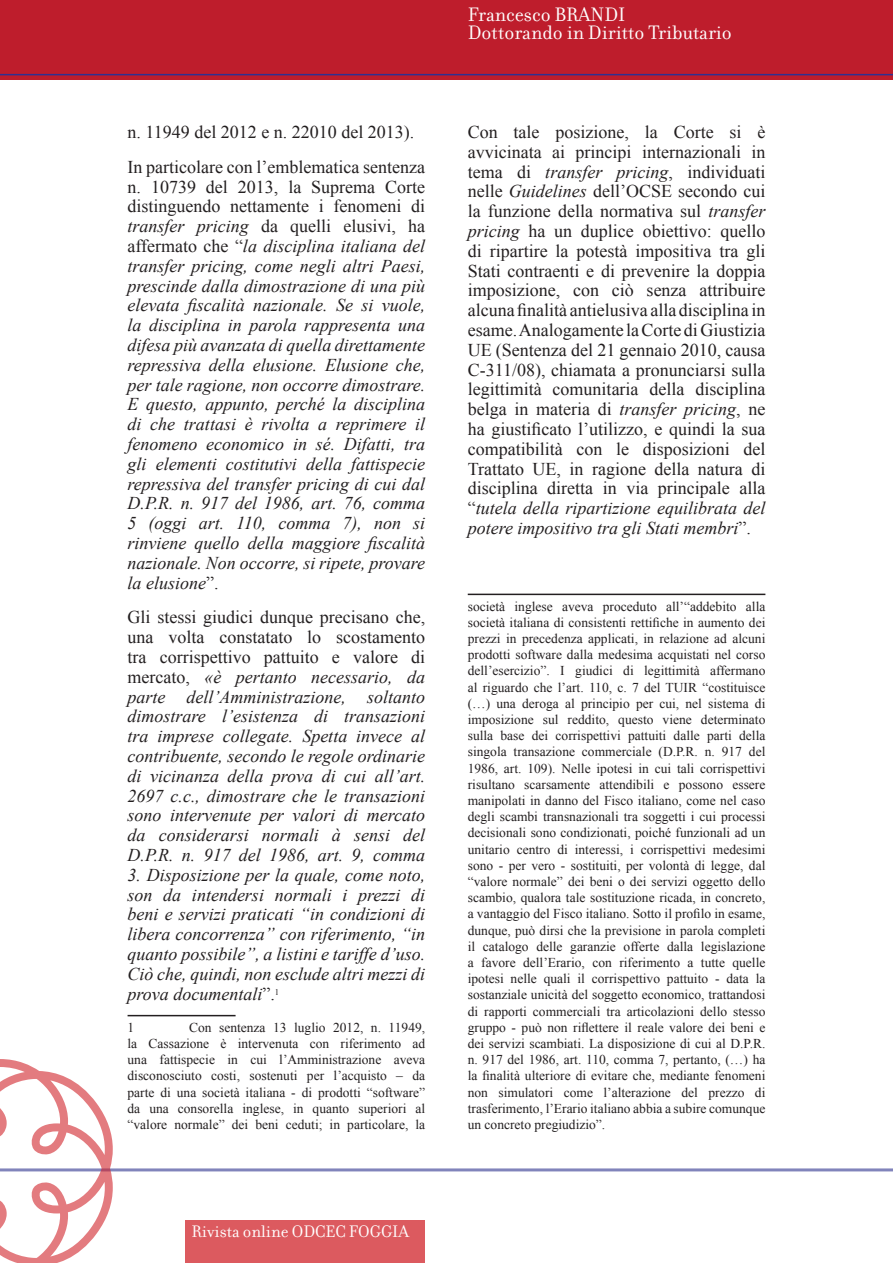
<style>
.page{position:relative;width:893px;height:1263px;background:#fff}
.page>*{position:absolute;margin:0;border:0;box-sizing:border-box;transform-origin:0 0}
.Default{font:21px "Filosofia";color:#fff}
.Normale{font:italic 18px/19.8px "Times New Roman";color:#231f20;text-align:justify}
.Normale-2{font:18px/19.8px "Times New Roman";color:#231f20;text-align:justify}
.t1{font:18px "Filosofia";color:#fff}
.t2{font:13.5px/16.2px "Times New Roman";color:#231f20;text-align:justify}
.s1{font-style:normal}
.s2{font-style:italic}
</style>
<div class="page">
<div style="left:0;top:0;width:893px;height:79px;background:#be1d2c"></div>
<hr style="left:0;top:74px;width:893px;height:1px;background:#2e3092">
<hr style="left:128px;top:1015px;width:108px;height:1px;background:#231f20">
<hr style="left:468px;top:594px;width:297px;height:1px;background:#231f20">
<hr style="left:0;top:1168px;width:893px;height:3px;background:#2e328e">
<svg style="left:0;top:1059px;width:113px;height:204px"></svg>
<div style="left:185px;top:1220px;width:240px;height:43px;background:#dc5a5f"></div>
<p class="Normale-2" style="left:128px;top:122px;width:288px">n. 11949 del 2012 e n. 22010 del 2013).</p>
<p class="Normale" style="left:128px;top:156px;width:299px"><span class="s1">In particolare con l’emblematica sentenza n. 10739 del 2013, la Suprema Corte distinguendo nettamente i fenomeni di </span>transfer pricing <span class="s1">da quelli elusivi, ha affermato che “</span>la disciplina italiana del transfer pricing, come negli altri Paesi, prescinde dalla dimostrazione di una più elevata fiscalità nazionale. Se si vuole, la disciplina in parola rappresenta una difesa più avanzata di quella direttamente repressiva della elusione. Elusione che, per tale ragione, non occorre dimostrare.<br>E questo, appunto, perché la disciplina di che trattasi è rivolta a reprimere il fenomeno economico in sé. Difatti, tra gli elementi costitutivi della fattispecie repressiva del transfer pricing di cui dal D.P.R. n. 917 del 1986, art. 76, comma 5 (oggi art. 110, comma 7), non si rinviene quello della maggiore fiscalità nazionale. Non occorre, si ripete, provare la elusione<span class="s1">”.</span></p>
<p class="Normale" style="left:128px;top:607px;width:299px"><span class="s1">Gli stessi giudici dunque precisano che, una volta constatato lo scostamento tra corrispettivo pattuito e valore di mercato,</span> «è pertanto necessario, da parte dell’Amministrazione, soltanto dimostrare l’esistenza di transazioni tra imprese collegate. Spetta invece al contribuente, secondo le regole ordinarie di vicinanza della prova di cui all’art.<br>2697 c.c., dimostrare che le transazioni sono intervenute per valori di mercato da considerarsi normali à sensi del D.P.R. n. 917 del 1986, art. 9, comma</p>
<p class="Normale" style="left:128px;top:864px;width:299px">3. Disposizione per la quale, come noto, son da intendersi normali i prezzi di beni e servizi praticati “in condizioni di libera concorrenza” con riferimento, “in quanto possibile”, a listini e tariffe d’uso.<br>Ciò che, quindi, non esclude altri mezzi di prova documentali<span class="s1">”.</span><sup>1</sup></p>
<p class="t2" style="left:128px;top:1019px;width:8px">1</p>
<p class="t2" style="left:128px;top:1019px;width:299px;text-indent:62px">Con sentenza 13 luglio 2012, n. 11949, la Cassazione è intervenuta con riferimento ad una fattispecie in cui l’Amministrazione aveva disconosciuto costi, sostenuti per l’acquisto – da parte di una società italiana - di prodotti “software” da una consorella inglese, in quanto superiori al “valore normale” dei beni ceduti; in particolare, la</p>
<p class="t1" style="left:192px;top:1222px;width:219px">Rivista online ODCEC FOGGIA</p>
<p class="Default" style="left:468px;top:3px;width:159px">Francesco BRANDI</p>
<p class="Default" style="left:468px;top:21px;width:266px">Dottorando in Diritto Tributario</p>
<p class="Normale-2" style="left:468px;top:122px;width:299px">Con tale posizione, la Corte si è avvicinata ai principi internazionali in tema di <span class="s2">transfer pricing</span>, individuati nelle <span class="s2">Guidelines</span> dell’OCSE secondo cui la funzione della normativa sul <span class="s2">transfer pricing</span> ha un duplice obiettivo: quello di ripartire la potestà impositiva tra gli Stati contraenti e di prevenire la doppia imposizione, con ciò senza attribuire alcuna finalità antielusiva alla disciplina in esame. Analogamente la Corte di Giustizia UE (Sentenza del 21 gennaio 2010, causa C-311/08), chiamata a pronunciarsi sulla legittimità comunitaria della disciplina belga in materia di <span class="s2">transfer pricing</span>, ne ha giustificato l’utilizzo, e quindi la sua compatibilità con le disposizioni del Trattato UE, in ragione della natura di disciplina diretta in via principale alla “<span class="s2">tutela della ripartizione equilibrata del potere impositivo tra gli Stati membri</span>”.</p>
<p class="t2" style="left:468px;top:598px;width:299px">società inglese aveva proceduto all’“addebito alla società italiana di consistenti rettifiche in aumento dei prezzi in precedenza applicati, in relazione ad alcuni prodotti software dalla medesima acquistati nel corso dell’esercizio”. I giudici di legittimità affermano al riguardo che l’art. 110, c. 7 del TUIR “costituisce (…) una deroga al principio per cui, nel sistema di imposizione sul reddito, questo viene determinato sulla base dei corrispettivi pattuiti dalle parti della singola transazione commerciale (D.P.R. n. 917 del 1986, art. 109). Nelle ipotesi in cui tali corrispettivi risultano scarsamente attendibili e possono essere manipolati in danno del Fisco italiano, come nel caso degli scambi transnazionali tra soggetti i cui processi decisionali sono condizionati, poiché funzionali ad un unitario centro di interessi, i corrispettivi medesimi sono - per vero - sostituiti, per volontà di legge, dal “valore normale” dei beni o dei servizi oggetto dello scambio, qualora tale sostituzione ricada, in concreto, a vantaggio del Fisco italiano. Sotto il profilo in esame, dunque, può dirsi che la previsione in parola completi il catalogo delle garanzie offerte dalla legislazione a favore dell’Erario, con riferimento a tutte quelle ipotesi nelle quali il corrispettivo pattuito - data la sostanziale unicità del soggetto economico, trattandosi di rapporti commerciali tra articolazioni dello stesso gruppo - può non riflettere il reale valore dei beni e dei servizi scambiati. La disposizione di cui al D.P.R. n. 917 del 1986, art. 110, comma 7, pertanto, (…) ha la finalità ulteriore di evitare che, mediante fenomeni non simulatori come l’alterazione del prezzo di trasferimento, l’Erario italiano abbia a subire comunque un concreto pregiudizio”.</p>
</div>
